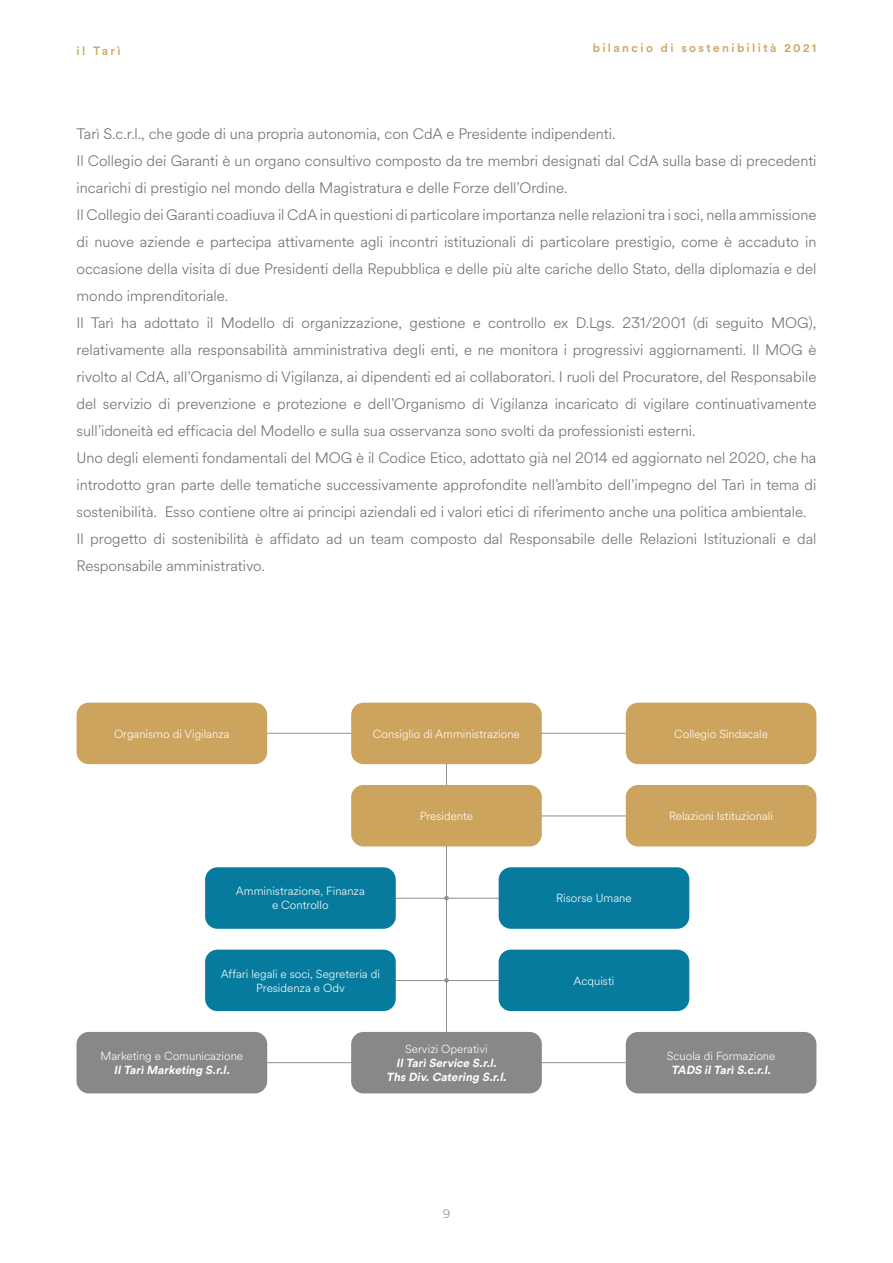
<style>
.page{position:relative;width:893px;height:1263px;background:#fff}
.page>*{position:absolute;margin:0;border:0;box-sizing:border-box;transform-origin:0 0}
.t1{font:300 15px/27px "Circular Spotify Text";color:#6d6e6d}
.t2{font:500 12px "Circular Std";letter-spacing:.2em;color:#cda45d}
.t3{font:300 12px "Circular Spotify Text";color:#888}
.t4{font:300 11.55px/14px "Circular Spotify Text";color:#fff;text-align:center}
.t5{font:italic 700 11.55px/14px "Circular Std";color:#fff;text-align:center}
</style>
<div class="page">
<hr style="left:267px;top:733px;width:359px;height:1px;background:#909090">
<hr style="left:267px;top:898px;width:359px;height:1px;background:#909090">
<hr style="left:267px;top:980px;width:359px;height:1px;background:#909090">
<hr style="left:267px;top:1062px;width:359px;height:1px;background:#909090">
<hr style="left:484px;top:816px;width:142px;height:1px;background:#909090">
<hr style="left:446px;top:762px;width:1px;height:270px;background:#909090">
<div style="left:77px;top:703px;width:190px;height:61px;background:#cda45d;border-radius:12px"></div>
<div style="left:77px;top:1032px;width:190px;height:61px;background:#888;border-radius:12px"></div>
<div style="left:351px;top:703px;width:191px;height:61px;background:#cda45d;border-radius:12px"></div>
<div style="left:351px;top:1032px;width:191px;height:61px;background:#888;border-radius:12px"></div>
<div style="left:205px;top:867px;width:191px;height:62px;background:#067b9d;border-radius:12px"></div>
<div style="left:499px;top:867px;width:190px;height:62px;background:#067b9d;border-radius:12px"></div>
<div style="left:351px;top:785px;width:191px;height:61px;background:#cda45d;border-radius:12px"></div>
<div style="left:205px;top:949px;width:191px;height:62px;background:#067b9d;border-radius:12px"></div>
<div style="left:499px;top:949px;width:190px;height:62px;background:#067b9d;border-radius:12px"></div>
<div style="left:626px;top:703px;width:190px;height:61px;background:#cda45d;border-radius:12px"></div>
<div style="left:626px;top:1032px;width:190px;height:61px;background:#888;border-radius:12px"></div>
<div style="left:626px;top:785px;width:190px;height:61px;background:#cda45d;border-radius:12px"></div>
<svg style="left:444px;top:896px;width:5px;height:4px"></svg>
<svg style="left:444px;top:978px;width:5px;height:5px"></svg>
<p class="t2" style="left:77px;top:43px;width:46px">il Tarì</p>
<p class="t2" style="left:593px;top:40px;width:225px">bilancio di sostenibilità 2021</p>
<p class="t1" style="left:77px;top:120px;width:741px">Tarì S.c.r.l., che gode di una propria autonomia, con CdA e Presidente indipendenti.<br>Il Collegio dei Garanti è un organo consultivo composto da tre membri designati dal CdA sulla base di precedenti incarichi di prestigio nel mondo della Magistratura e delle Forze dell’Ordine.<br>Il Collegio dei Garanti coadiuva il CdA in questioni di particolare importanza nelle relazioni tra i soci, nella ammissione di nuove aziende e partecipa attivamente agli incontri istituzionali di particolare prestigio, come è accaduto in occasione della visita di due Presidenti della Repubblica e delle più alte cariche dello Stato, della diplomazia e del mondo imprenditoriale.<br>Il Tarì ha adottato il Modello di organizzazione, gestione e controllo ex D.Lgs. 231/2001 (di seguito MOG), relativamente alla responsabilità amministrativa degli enti, e ne monitora i progressivi aggiornamenti. Il MOG è rivolto al CdA, all’Organismo di Vigilanza, ai dipendenti ed ai collaboratori. I ruoli del Procuratore, del Responsabile del servizio di prevenzione e protezione e dell’Organismo di Vigilanza incaricato di vigilare continuativamente sull’idoneità ed efficacia del Modello e sulla sua osservanza sono svolti da professionisti esterni.<br>Uno degli elementi fondamentali del MOG è il Codice Etico, adottato già nel 2014 ed aggiornato nel 2020, che ha introdotto gran parte delle tematiche successivamente approfondite nell’ambito dell’impegno del Tarì in tema di sostenibilità. Esso contiene oltre ai principi aziendali ed i valori etici di riferimento anche una politica ambientale.<br>Il progetto di sostenibilità è affidato ad un team composto dal Responsabile delle Relazioni Istituzionali e dal Responsabile amministrativo.</p>
<p class="t4" style="left:114px;top:727px;width:117px">Organismo di Vigilanza</p>
<p class="t4" style="left:373px;top:727px;width:148px">Consiglio di Amministrazione</p>
<p class="t4" style="left:420px;top:809px;width:55px">Presidente</p>
<p class="t4" style="left:236px;top:885px;width:130px">Amministrazione, Finanza e Controllo</p>
<p class="t4" style="left:556px;top:892px;width:77px">Risorse Umane</p>
<p class="t4" style="left:221px;top:967px;width:161px">Affari legali e soci, Segreteria di<br>Presidenza e Odv</p>
<p class="t4" style="left:573px;top:974px;width:42px">Acquisti</p>
<p class="t4" style="left:100px;top:1049px;width:144px">Marketing e Comunicazione</p>
<p class="t5" style="left:114px;top:1063px;width:120px">IlTarì Marketing S.r.l.</p>
<p class="t4" style="left:405px;top:1042px;width:84px">Servizi Operativi</p>
<p class="t5" style="left:386px;top:1056px;width:124px">IlTarì Service S.r.l.<br>Ths Div.Catering S.r.l.</p>
<p class="t4" style="left:674px;top:727px;width:95px">Collegio Sindacale</p>
<p class="t4" style="left:669px;top:809px;width:105px">Relazioni Istituzionali</p>
<p class="t4" style="left:667px;top:1049px;width:110px">Scuola di Formazione</p>
<p class="t5" style="left:671px;top:1063px;width:104px">TADS ilTarì S.c.r.l.</p>
<p class="t3" style="left:443px;top:1205px;width:9px">9</p>
</div>
